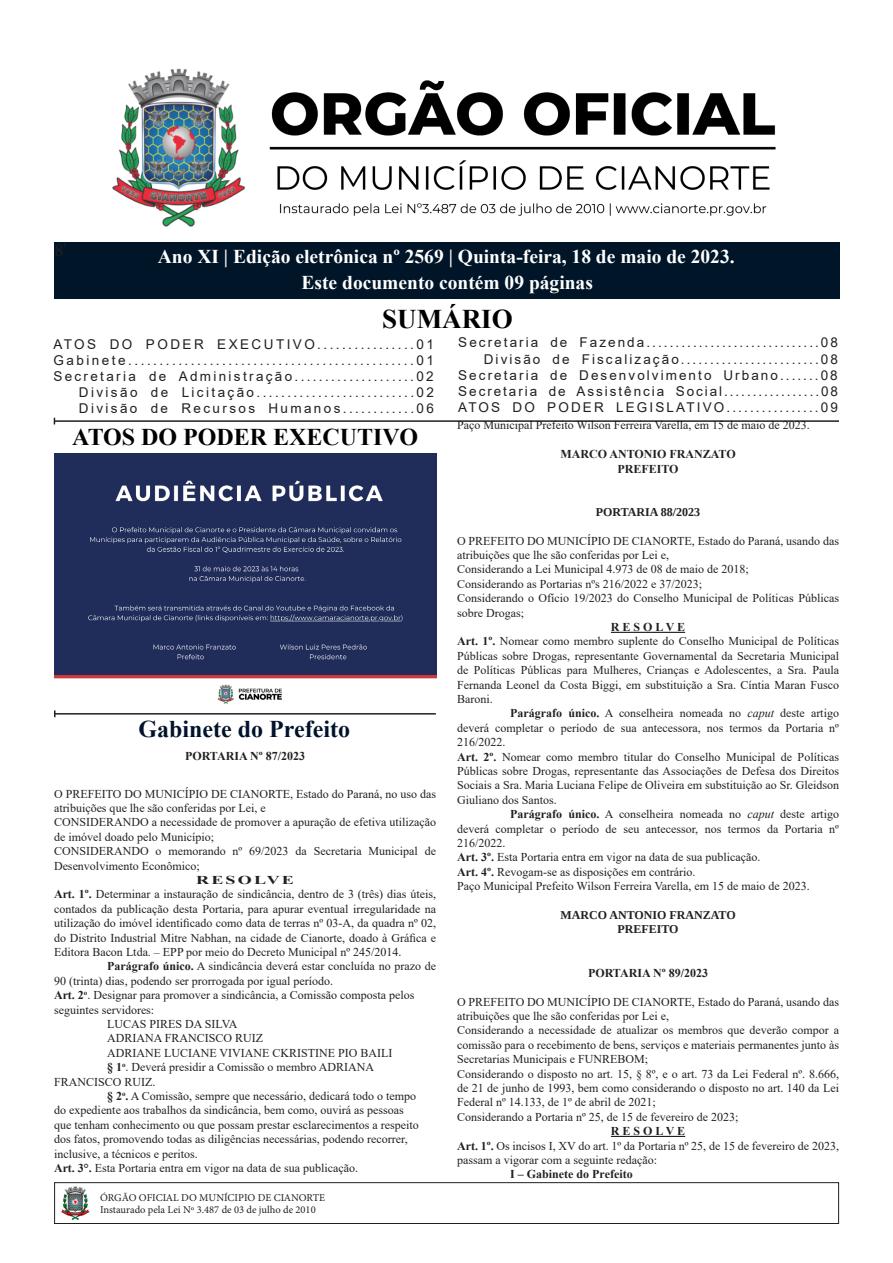
<style>
.page{position:relative;width:893px;height:1263px;background:#fff}
.page>*{position:absolute;margin:0;border:0;box-sizing:border-box;transform-origin:0 0}
.t1{font:700 27px "Times New Roman";color:#000}
.t2{font:700 24px "Times New Roman";color:#000300}
.t3{font:700 24px "Times New Roman";color:#00132b}
.t4{font:700 19.5px "Times New Roman";color:#fff}
.t5{font:18px "Minion Pro";color:#231f20}
.t6{font:13.5px "Arial";letter-spacing:.16em;color:#231f20}
.t7{font:13.5px "Arial";letter-spacing:.18em;color:#231f20}
.t8{font:13.5px "Arial";letter-spacing:.185em;color:#231f20}
.Text_body_indent{font:12px/14.4px "Times New Roman";color:#231f20}
.Recuo_de_corpo_de_te{font:12px/14.4px "Times New Roman";color:#231f20}
.Normal__Web{font:12px/14.4px "Times New Roman";color:#231f20}
.Text_body_indent-2{font:700 12px "Times New Roman";color:#231f20}
.Standard__user{font:700 12px "Liberation Serif";color:#231f20}
.Título{font:700 12px "Times New Roman";color:#231f20}
.Text_body_indent-3{font:700 12px "Times New Roman";letter-spacing:.125em;color:#231f20;scale:1.5 1}
.t9{font:10.5px/12.6px "Minion Pro";color:#231f20}
.s1{font-weight:700}
.s2{font-style:italic}
</style>
<div class="page">
<div style="left:54px;top:1182px;width:785px;height:42px;border:1px solid #231f20"></div>
<img style="left:61px;top:1186px;width:29px;height:34px">
<div style="left:55px;top:242px;width:785px;height:57px;background:#001628"></div>
<hr style="left:54px;top:420px;width:785px;height:2px;background:#231f20">
<img style="left:112px;top:68px;width:664px;height:159px">
<hr style="left:55px;top:713px;width:381px;height:1px;background:#231f20">
<svg style="left:54px;top:710px;width:2px;height:7px"></svg>
<img style="left:54px;top:454px;width:382px;height:250px">
<hr style="left:611px;top:632px;width:74px;height:1px;background:#231f20">
<hr style="left:611px;top:1136px;width:74px;height:1px;background:#231f20">
<p class="t5" style="left:55px;top:238px;width:13px">8'</p>
<p class="t4" style="left:158px;top:242px;width:578px">Ano XI | Edição eletrônica nº 2569 | Quinta-feira, 18 de maio de 2023.</p>
<p class="t1" style="left:382px;top:300px;width:132px">SUMÁRIO</p>
<p class="t4" style="left:302px;top:268px;width:293px">Este documento contém 09 páginas</p>
<p class="t7" style="left:53px;top:335px;width:382px">ATOS DO PODER EXECUTIVO................01</p>
<p class="t8" style="left:53px;top:351px;width:382px">Gabinete..............................................01</p>
<p class="t6" style="left:53px;top:367px;width:382px">Secretaria de Administração....................02</p>
<p class="t7" style="left:79px;top:383px;width:357px">Divisão de Licitação..........................02</p>
<p class="t6" style="left:79px;top:399px;width:357px">Divisão de Recursos Humanos............06</p>
<p class="t2" style="left:72px;top:419px;width:348px">ATOS DO PODER EXECUTIVO</p>
<p class="t3" style="left:139px;top:711px;width:213px">Gabinete do Prefeito</p>
<p class="Título" style="left:185px;top:747px;width:121px">PORTARIA Nº 87/2023</p>
<p class="Text_body_indent" style="left:54px;top:786px;width:384px">O PREFEITO DO MUNICÍPIO DE CIANORTE, Estado do Paraná, no uso das atribuições que lhe são conferidas por Lei, e</p>
<p class="Recuo_de_corpo_de_te" style="left:54px;top:815px;width:384px">CONSIDERANDO a necessidade de promover a apuração de efetiva utilização de imóvel doado pelo Município;</p>
<p class="Recuo_de_corpo_de_te" style="left:54px;top:843px;width:384px">CONSIDERANDO o memorando nº 69/2023 da Secretaria Municipal de<br>Desenvolvimento Econômico;</p>
<p class="Text_body_indent-3" style="left:196px;top:871px;width:67px">RESOLVE</p>
<p class="Text_body_indent" style="left:54px;top:887px;width:384px;text-align:justify"><span class="s1">Art. 1º.</span> Determinar a instauração de sindicância, dentro de 3 (três) dias úteis, contados da publicação desta Portaria, para apurar eventual irregularidade na utilização do imóvel identificado como data de terras nº 03-A, da quadra nº 02, do Distrito Industrial Mitre Nabhan, na cidade de Cianorte, doado à Gráfica e Editora Bacon Ltda. – EPP por meio do Decreto Municipal nº 245/2014.</p>
<p class="Normal__Web" style="left:54px;top:959px;width:384px;text-indent:53px"><span class="s1">Parágrafo único.</span> A sindicância deverá estar concluída no prazo de<br>90 (trinta) dias, podendo ser prorrogada por igual período.</p>
<p class="Text_body_indent" style="left:54px;top:987px;width:362px"><span class="s1">Art. 2</span><sup>o</sup>. Designar para promover a sindicância, a Comissão composta pelos seguintes servidores:</p>
<p class="Text_body_indent" style="left:107px;top:1016px;width:132px">LUCAS PIRES DA SILVA</p>
<p class="Text_body_indent" style="left:107px;top:1031px;width:158px">ADRIANA FRANCISCO RUIZ</p>
<p class="Text_body_indent" style="left:107px;top:1045px;width:287px">ADRIANE LUCIANE VIVIANE CKRISTINE PIO BAILI</p>
<p class="Text_body_indent" style="left:54px;top:1059px;width:322px;text-indent:53px"><span class="s1">§ 1</span><sup>o</sup>. Deverá presidir a Comissão o membro ADRIANA<br>FRANCISCO RUIZ.</p>
<p class="Text_body_indent" style="left:54px;top:1088px;width:366px;text-indent:53px"><span class="s1">§ 2</span><sup>o</sup><span class="s1">.</span> A Comissão, sempre que necessário, dedicará todo o tempo do expediente aos trabalhos da sindicância, bem como, ouvirá as pessoas que tenham conhecimento ou que possam prestar esclarecimentos a respeito dos fatos, promovendo todas as diligências necessárias, podendo recorrer, inclusive, a técnicos e peritos.</p>
<p class="Text_body_indent" style="left:54px;top:1160px;width:306px"><span class="s1">Art. 3°.</span> Esta Portaria entra em vigor na data de sua publicação.</p>
<p class="t9" style="left:100px;top:1191px;width:227px">ÓRGÃO OFICIAL DO MUNÍCIPIO DE CIANORTE<br>Instaurado pela Lei Nº 3.487 de 03 de julho de 2010</p>
<p class="t6" style="left:458px;top:333px;width:381px">Secretaria de Fazenda..............................08</p>
<p class="t6" style="left:484px;top:349px;width:356px">Divisão de Fiscalização........................08</p>
<p class="t6" style="left:458px;top:366px;width:381px">Secretaria de Desenvolvimento Urbano.......08</p>
<p class="t6" style="left:458px;top:382px;width:381px">Secretaria de Assistência Social.................08</p>
<p class="t6" style="left:458px;top:398px;width:381px">ATOS DO PODER LEGISLATIVO................09</p>
<p class="Text_body_indent" style="left:457px;top:418px;width:354px">Paço Municipal Prefeito Wilson Ferreira Varella, em 15 de maio de 2023.</p>
<p class="Text_body_indent-2" style="left:560px;top:446px;width:177px">MARCO ANTONIO FRANZATO</p>
<p class="Text_body_indent-2" style="left:617px;top:460px;width:63px">PREFEITO</p>
<p class="Standard__user" style="left:596px;top:504px;width:106px">PORTARIA 88/2023</p>
<p class="Text_body_indent" style="left:457px;top:533px;width:383px">O PREFEITO DO MUNICÍPIO DE CIANORTE, Estado do Paraná, usando das atribuições que lhe são conferidas por Lei e,</p>
<p class="Text_body_indent" style="left:457px;top:562px;width:293px">Considerando a Lei Municipal 4.973 de 08 de maio de 2018;</p>
<p class="Text_body_indent" style="left:457px;top:576px;width:247px">Considerando as Portarias nºs 216/2022 e 37/2023;</p>
<p class="Text_body_indent" style="left:457px;top:591px;width:383px">Considerando o Ofício 19/2023 do Conselho Municipal de Políticas Públicas sobre Drogas;</p>
<p class="Text_body_indent-2" style="left:611px;top:618px;width:76px">R E S O L V E</p>
<p class="Text_body_indent" style="left:457px;top:634px;width:383px;text-align:justify"><span class="s1">Art. 1º.</span> Nomear como membro suplente do Conselho Municipal de Políticas Públicas sobre Drogas, representante Governamental da Secretaria Municipal de Políticas Públicas para Mulheres, Crianças e Adolescentes, a Sra. Paula Fernanda Leonel da Costa Biggi, em substituição a Sra. Cíntia Maran Fusco Baroni.</p>
<p class="Text_body_indent" style="left:457px;top:706px;width:383px;text-align:justify;text-indent:53px"><span class="s1">Parágrafo único.</span> A conselheira nomeada no <span class="s2">caput</span> deste artigo deverá completar o período de sua antecessora, nos termos da Portaria nº 216/2022.</p>
<p class="Text_body_indent" style="left:457px;top:749px;width:383px;text-align:justify"><span class="s1">Art. 2º.</span> Nomear como membro titular do Conselho Municipal de Políticas Públicas sobre Drogas, representante das Associações de Defesa dos Direitos Sociais a Sra. Maria Luciana Felipe de Oliveira em substituição ao Sr. Gleidson Giuliano dos Santos.</p>
<p class="Text_body_indent" style="left:457px;top:807px;width:383px;text-align:justify;text-indent:53px"><span class="s1">Parágrafo único.</span> A conselheira nomeada no <span class="s2">caput</span> deste artigo deverá completar o período de seu antecessor, nos termos da Portaria nº 216/2022.</p>
<p class="Text_body_indent" style="left:457px;top:850px;width:305px"><span class="s1">Art. 3º.</span> Esta Portaria entra em vigor na data de sua publicação.</p>
<p class="Text_body_indent" style="left:457px;top:864px;width:240px"><span class="s1">Art. 4º.</span> Revogam-se as disposições em contrário.</p>
<p class="Text_body_indent" style="left:457px;top:879px;width:354px">Paço Municipal Prefeito Wilson Ferreira Varella, em 15 de maio de 2023.</p>
<p class="Standard__user" style="left:560px;top:907px;width:177px">MARCO ANTONIO FRANZATO</p>
<p class="Standard__user" style="left:617px;top:921px;width:63px">PREFEITO</p>
<p class="Text_body_indent-2" style="left:588px;top:964px;width:121px">PORTARIA Nº 89/2023</p>
<p class="Text_body_indent" style="left:457px;top:994px;width:383px">O PREFEITO DO MUNICÍPIO DE CIANORTE, Estado do Paraná, usando das atribuições que lhe são conferidas por Lei e,</p>
<p class="Text_body_indent" style="left:457px;top:1023px;width:383px;text-align:justify">Considerando a necessidade de atualizar os membros que deverão compor a comissão para o recebimento de bens, serviços e materiais permanentes junto às Secretarias Municipais e FUNREBOM;</p>
<p class="Text_body_indent" style="left:457px;top:1066px;width:383px;text-align:justify">Considerando o disposto no art. 15, § 8º, e o art. 73 da Lei Federal nº. 8.666, de 21 de junho de 1993, bem como considerando o disposto no art. 140 da Lei Federal nº 14.133, de 1º de abril de 2021;</p>
<p class="Text_body_indent" style="left:457px;top:1109px;width:283px">Considerando a Portaria nº 25, de 15 de fevereiro de 2023;</p>
<p class="Text_body_indent-2" style="left:611px;top:1122px;width:76px">R E S O L V E</p>
<p class="Text_body_indent" style="left:457px;top:1138px;width:383px"><span class="s1">Art. 1º.</span> Os incisos I, XV do art. 1º da Portaria nº 25, de 15 de fevereiro de 2023, passam a vigorar com a seguinte redação:</p>
<p class="Text_body_indent-2" style="left:510px;top:1166px;width:124px">I – Gabinete do Prefeito</p>
</div>
